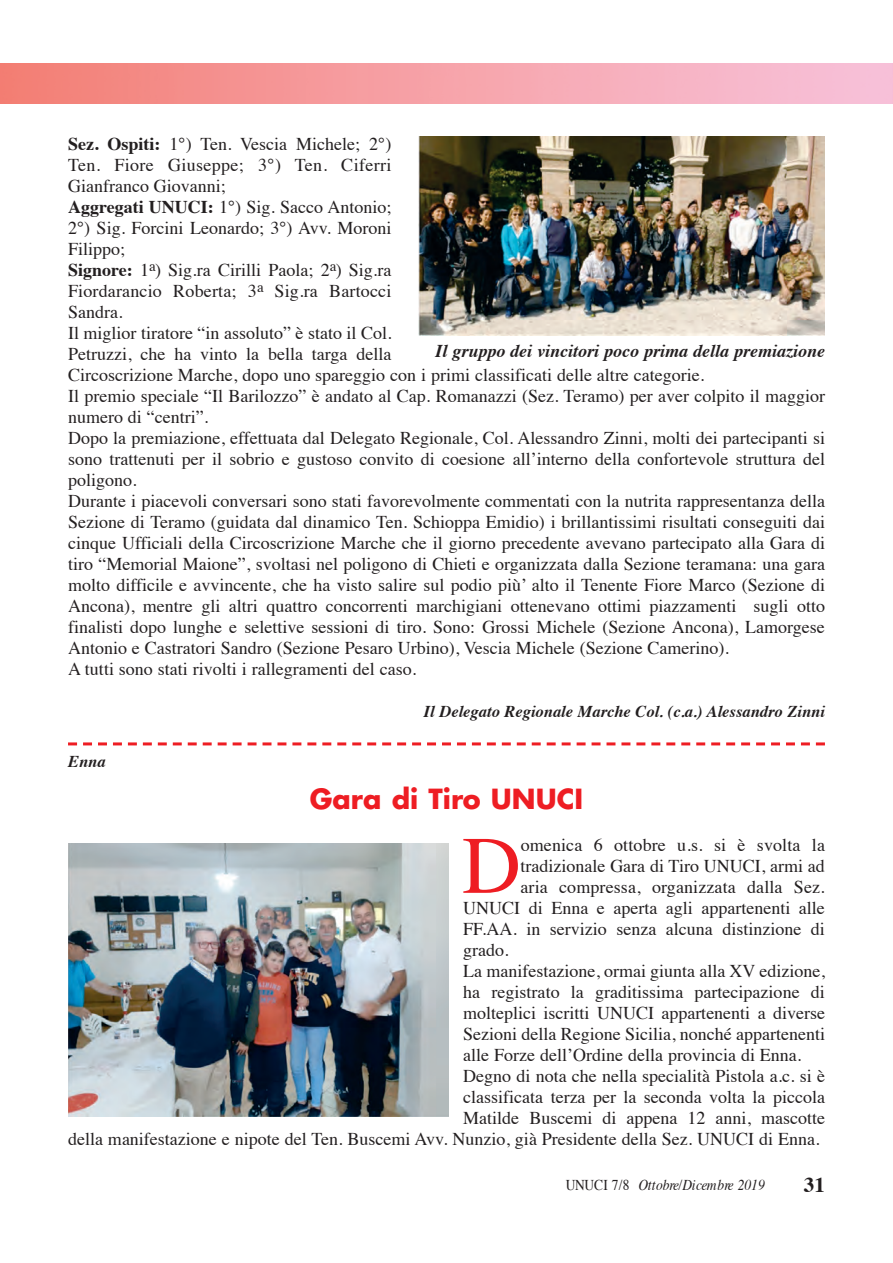
<style>
.page{position:relative;width:893px;height:1263px;background:#fff}
.page>*{position:absolute;margin:0;border:0;box-sizing:border-box;transform-origin:0 0}
.t1{font:81.45px "Times";color:#ee1d23}
.t2{font:700 27px "Futura";color:#ee1d23}
.t3{font:700 21px "Times";color:#231f20}
.t4{font:18px/21px "Times";color:#231f20}
.t5{font:italic 700 18px "Times";color:#231f20}
.t6{font:italic 700 16.5px "Times";color:#231f20}
.t7{font:italic 15px "Times";color:#231f20;scale:.9 1}
.s1{font-weight:700}
.s2{font-style:normal}
</style>
<div class="page">
<img style="left:418px;top:136px;width:407px;height:199px">
<svg style="left:68px;top:742px;width:757px;height:3px"></svg>
<img style="left:68px;top:844px;width:380px;height:272px">
<p class="t4" style="left:68px;top:135px;width:759px"><span class="s1">Sez. Ospiti:</span> 1°) Ten. Vescia Michele; 2°)<br>Ten. Fiore Giuseppe; 3°) Ten. Ciferri<br>Gianfranco Giovanni;<br><span class="s1">Aggregati UNUCI:</span> 1°) Sig. Sacco Antonio;<br>2°) Sig. Forcini Leonardo; 3°) Avv. Moroni<br>Filippo;<br><span class="s1">Signore:</span> 1<sup>a</sup>) Sig.ra Cirilli Paola; 2<sup>a</sup>) Sig.ra<br>Fiordarancio Roberta; 3<sup>a</sup> Sig.ra Bartocci<br>Sandra.<br>Il miglior tiratore “in assoluto” è stato il Col.<br>Petruzzi, che ha vinto la bella targa della<br>Circoscrizione Marche, dopo uno spareggio con i primi classificati delle altre categorie.<br>Il premio speciale “Il Barilozzo” è andato al Cap. Romanazzi (Sez. Teramo) per aver colpito il maggior numero di “centri”.<br>Dopo la premiazione, effettuata dal Delegato Regionale, Col. Alessandro Zinni, molti dei partecipanti si sono trattenuti per il sobrio e gustoso convito di coesione all’interno della confortevole struttura del poligono.<br>Durante i piacevoli conversari sono stati favorevolmente commentati con la nutrita rappresentanza della Sezione di Teramo (guidata dal dinamico Ten. Schioppa Emidio) i brillantissimi risultati conseguiti dai cinque Ufficiali della Circoscrizione Marche che il giorno precedente avevano partecipato alla Gara di tiro “Memorial Maione”, svoltasi nel poligono di Chieti e organizzata dalla Sezione teramana: una gara molto difficile e avvincente, che ha visto salire sul podio più’ alto il Tenente Fiore Marco (Sezione di Ancona), mentre gli altri quattro concorrenti marchigiani ottenevano ottimi piazzamenti sugli otto finalisti dopo lunghe e selettive sessioni di tiro. Sono: Grossi Michele (Sezione Ancona), Lamorgese Antonio e Castratori Sandro (Sezione Pesaro Urbino), Vescia Michele (Sezione Camerino).<br>A tutti sono stati rivolti i rallegramenti del caso.</p>
<p class="t6" style="left:424px;top:705px;width:403px">Il Delegato Regionale Marche Col. (c.a.) Alessandro Zinni</p>
<p class="t5" style="left:435px;top:343px;width:391px">Il gruppo dei vincitori poco prima della premiazione</p>
<p class="t6" style="left:68px;top:754px;width:39px">Enna</p>
<p class="t2" style="left:310px;top:786px;width:275px">Gara di Tiro UNUCI</p>
<p class="t1" style="left:462px;top:832px;width:60px">D</p>
<p class="t4" style="left:521px;top:836px;width:306px">omenica 6 ottobre u.s. si è svolta la</p>
<p class="t4" style="left:520px;top:857px;width:306px">tradizionale Gara di Tiro UNUCI, armi ad</p>
<p class="t4" style="left:520px;top:878px;width:306px">aria compressa, organizzata dalla Sez.</p>
<p class="t4" style="left:463px;top:899px;width:363px">UNUCI di Enna e aperta agli appartenenti alle</p>
<p class="t4" style="left:463px;top:920px;width:363px">FF.AA. in servizio senza alcuna distinzione di</p>
<p class="t4" style="left:463px;top:941px;width:47px">grado.</p>
<p class="t4" style="left:463px;top:962px;width:363px">La manifestazione, ormai giunta alla XV edizione,</p>
<p class="t4" style="left:463px;top:983px;width:363px">ha registrato la graditissima partecipazione di</p>
<p class="t4" style="left:463px;top:1004px;width:363px">molteplici iscritti UNUCI appartenenti a diverse</p>
<p class="t4" style="left:463px;top:1025px;width:363px">Sezioni della Regione Sicilia, nonché appartenenti</p>
<p class="t4" style="left:463px;top:1046px;width:340px">alle Forze dell’Ordine della provincia di Enna.</p>
<p class="t4" style="left:463px;top:1067px;width:363px">Degno di nota che nella specialità Pistola a.c. si è</p>
<p class="t4" style="left:463px;top:1088px;width:363px">classificata terza per la seconda volta la piccola</p>
<p class="t4" style="left:463px;top:1109px;width:363px">Matilde Buscemi di appena 12 anni, mascotte</p>
<p class="t4" style="left:68px;top:1130px;width:753px">della manifestazione e nipote del Ten. Buscemi Avv. Nunzio, già Presidente della Sez. UNUCI di Enna.</p>
<p class="t7" style="left:566px;top:1179px;width:223px"><span class="s2">UNUCI 7/8</span> Ottobre/Dicembre 2019</p>
<p class="t3" style="left:804px;top:1176px;width:22px">31</p>
</div>
